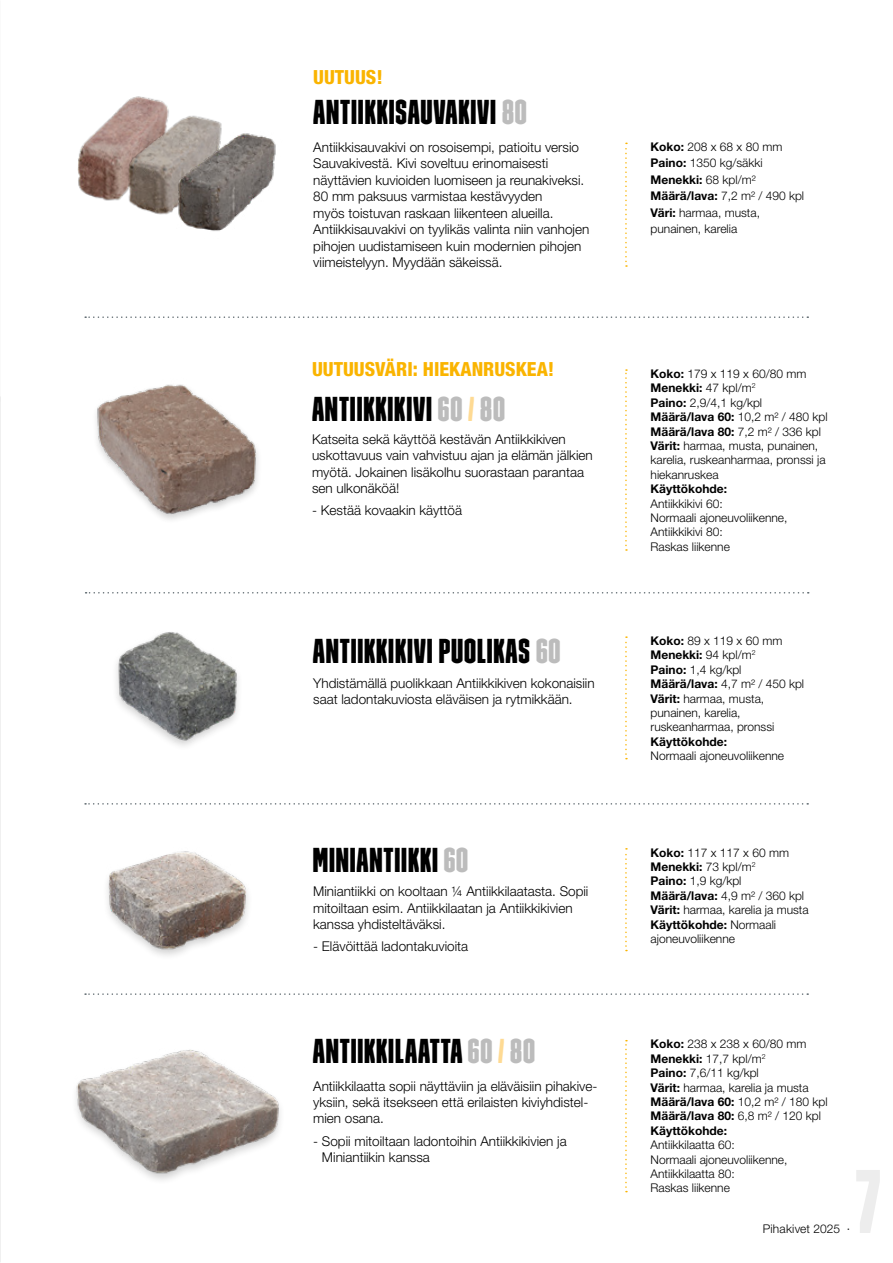
<style>
.page{position:relative;width:893px;height:1263px;background:#fff}
.page>*{position:absolute;margin:0;border:0;box-sizing:border-box;transform-origin:0 0}
.t1{font:34.5px "Trim Poster Extra Compressed";letter-spacing:.025em;color:#000}
.t2{font:800 condensed 19.5px "Helvetica Neue LT Std";color:#fab400}
.t3{font:300 13.5px/16.2px "Helvetica Neue LT Std";color:#000}
.t4{font:300 12px/14.4px "Helvetica Neue LT Std";color:#000}
.t5{font:700 12px "Helvetica Neue LT Std";color:#000}
.s1{color:#bcbcbc}
.s2{font-weight:700}
.s3{color:#feda93}
</style>
<div class="page">
<img style="left:0;top:396px;width:1px;height:867px">
<svg style="left:86px;top:592px;width:723px;height:1px"></svg>
<svg style="left:85px;top:316px;width:723px;height:2px"></svg>
<svg style="left:85px;top:993px;width:723px;height:2px"></svg>
<svg style="left:85px;top:803px;width:723px;height:2px"></svg>
<img style="left:116px;top:632px;width:123px;height:110px">
<svg style="left:625px;top:636px;width:2px;height:123px"></svg>
<img style="left:107px;top:851px;width:141px;height:105px">
<svg style="left:625px;top:848px;width:2px;height:103px"></svg>
<img style="left:76px;top:1049px;width:203px;height:130px">
<svg style="left:625px;top:1040px;width:2px;height:152px"></svg>
<svg style="left:625px;top:369px;width:2px;height:182px"></svg>
<img style="left:96px;top:384px;width:162px;height:136px">
<svg style="left:625px;top:143px;width:2px;height:124px"></svg>
<img style="left:77px;top:120px;width:31px;height:81px">
<img style="left:108px;top:96px;width:61px;height:118px">
<img style="left:157px;top:113px;width:119px;height:118px">
<h2 class="t2" style="left:313px;top:65px;width:71px">UUTUUS!</h2>
<h1 class="t1" style="left:313px;top:92px;width:215px">ANTIIKKISAUVAKIVI <span class="s1">80</span></h1>
<p class="t3" style="left:313px;top:139px;width:278px">Antiikkisauvakivi on rosoisempi, patioitu versio Sauvakivestä. Kivi soveltuu erinomaisesti näyttävien kuvioiden luomiseen ja reunakiveksi.<br>80 mm paksuus varmistaa kestävyyden<br>myös toistuvan raskaan liikenteen alueilla.<br>Antiikkisauvakivi on tyylikäs valinta niin vanhojen pihojen uudistamiseen kuin modernien pihojen viimeistelyyn. Myydään säkeissä.</p>
<p class="t4" style="left:651px;top:138px;width:155px;line-height:16.5px"><span class="s2">Koko:</span> 208 x 68 x 80 mm<br><span class="s2">Paino:</span> 1350 kg/säkki<br><span class="s2">Menekki:</span> 68 kpl/m²<br><span class="s2">Määrä/lava:</span> 7,2 m² / 490 kpl<br><span class="s2">Väri:</span> harmaa, musta, punainen, karelia</p>
<h2 class="t2" style="left:312px;top:357px;width:244px">UUTUUSVÄRI: HIEKANRUSKEA!</h2>
<h1 class="t1" style="left:312px;top:389px;width:194px">ANTIIKKIKIVI <span class="s1">60</span> <span class="s3">/</span> <span class="s1">80</span></h1>
<p class="t3" style="left:312px;top:431px;width:282px">Katseita sekä käyttöä kestävän Antiikkikiven uskottavuus vain vahvistuu ajan ja elämän jälkien myötä. Jokainen lisäkolhu suorastaan parantaa sen ulkonäköä!</p>
<p class="t3" style="left:312px;top:502px;width:152px">- Kestää kovaakin käyttöä</p>
<h1 class="t1" style="left:313px;top:631px;width:249px">ANTIIKKIKIVI PUOLIKAS <span class="s1">60</span></h1>
<p class="t3" style="left:313px;top:675px;width:283px">Yhdistämällä puolikkaan Antiikkikiven kokonaisiin saat ladontakuviosta eläväisen ja rytmikkään.</p>
<h1 class="t1" style="left:313px;top:840px;width:157px">MINIANTIIKKI <span class="s1">60</span></h1>
<p class="t3" style="left:313px;top:883px;width:277px">Miniantiikki on kooltaan ¼ Antiikkilaatasta. Sopii mitoiltaan esim. Antiikkilaatan ja Antiikkikivien kanssa yhdisteltäväksi.</p>
<p class="t3" style="left:313px;top:938px;width:157px">- Elävöittää ladontakuvioita</p>
<h1 class="t1" style="left:313px;top:1031px;width:224px">ANTIIKKILAATTA<span class="s1">60</span> <span class="s3">/</span> <span class="s1">80</span></h1>
<p class="t3" style="left:313px;top:1078px;width:286px">Antiikkilaatta sopii näyttäviin ja eläväisiin pihakive&shy;yksiin, sekä itsekseen että erilaisten kiviyhdistel&shy;mien osana.</p>
<p class="t3" style="left:322px;top:1132px;width:246px;text-indent:-9px">- Sopii mitoiltaan ladontoihin Antiikkikivien ja<br>Miniantiikin kanssa</p>
<p class="t4" style="left:651px;top:366px;width:178px"><span class="s2">Koko:</span> 179 x 119 x 60/80 mm<br><span class="s2">Menekki:</span> 47 kpl/m<sup>2<br></sup><span class="s2">Paino:</span> 2,9/4,1 kg/kpl<br><span class="s2">Määrä/lava 60:</span> 10,2 m² / 480 kpl<br><span class="s2">Määrä/lava 80:</span> 7,2 m² / 336 kpl<br><span class="s2">Värit:</span> harmaa, musta, punainen, karelia, ruskeanharmaa, pronssi ja hiekanruskea</p>
<p class="t5" style="left:651px;top:481px;width:78px">Käyttökohde:</p>
<p class="t4" style="left:651px;top:496px;width:138px">Antiikkikivi 60:<br>Normaali ajoneuvoliikenne,<br>Antiikkikivi 80:<br>Raskas liikenne</p>
<p class="t4" style="left:651px;top:633px;width:155px"><span class="s2">Koko:</span> 89 x 119 x 60 mm<br><span class="s2">Menekki:</span> 94 kpl/m<sup>2<br></sup><span class="s2">Paino:</span> 1,4 kg/kpl<br><span class="s2">Määrä/lava:</span> 4,7 m² / 450 kpl<br><span class="s2">Värit:</span> harmaa, musta, punainen, karelia, ruskeanharmaa, pronssi</p>
<p class="t5" style="left:651px;top:734px;width:78px">Käyttökohde:</p>
<p class="t4" style="left:651px;top:748px;width:135px">Normaali ajoneuvoliikenne</p>
<p class="t4" style="left:651px;top:845px;width:160px"><span class="s2">Koko:</span> 117 x 117 x 60 mm<br><span class="s2">Menekki:</span> 73 kpl/m<sup>2<br></sup><span class="s2">Paino:</span> 1,9 kg/kpl<br><span class="s2">Määrä/lava:</span> 4,9 m² / 360 kpl<br><span class="s2">Värit:</span> harmaa, karelia ja musta<br><span class="s2">Käyttökohde:</span> Normaali ajoneuvoliikenne</p>
<p class="t4" style="left:651px;top:1036px;width:178px"><span class="s2">Koko:</span> 238 x 238 x 60/80 mm<br><span class="s2">Menekki:</span> 17,7 kpl/m<sup>2<br></sup><span class="s2">Paino:</span> 7,6/11 kg/kpl<br><span class="s2">Värit:</span> harmaa, karelia ja musta<br><span class="s2">Määrä/lava 60:</span> 10,2 m² / 180 kpl<br><span class="s2">Määrä/lava 80:</span> 6,8 m² / 120 kpl<br><span class="s2">Käyttökohde:</span></p>
<p class="t4" style="left:651px;top:1137px;width:138px">Antiikkilaatta 60:<br>Normaali ajoneuvoliikenne,<br>Antiikkilaatta 80:<br>Raskas liikenne</p>
<p class="t4" style="left:763px;top:1221px;width:89px">Pihakivet 2025 ·</p>
</div>
